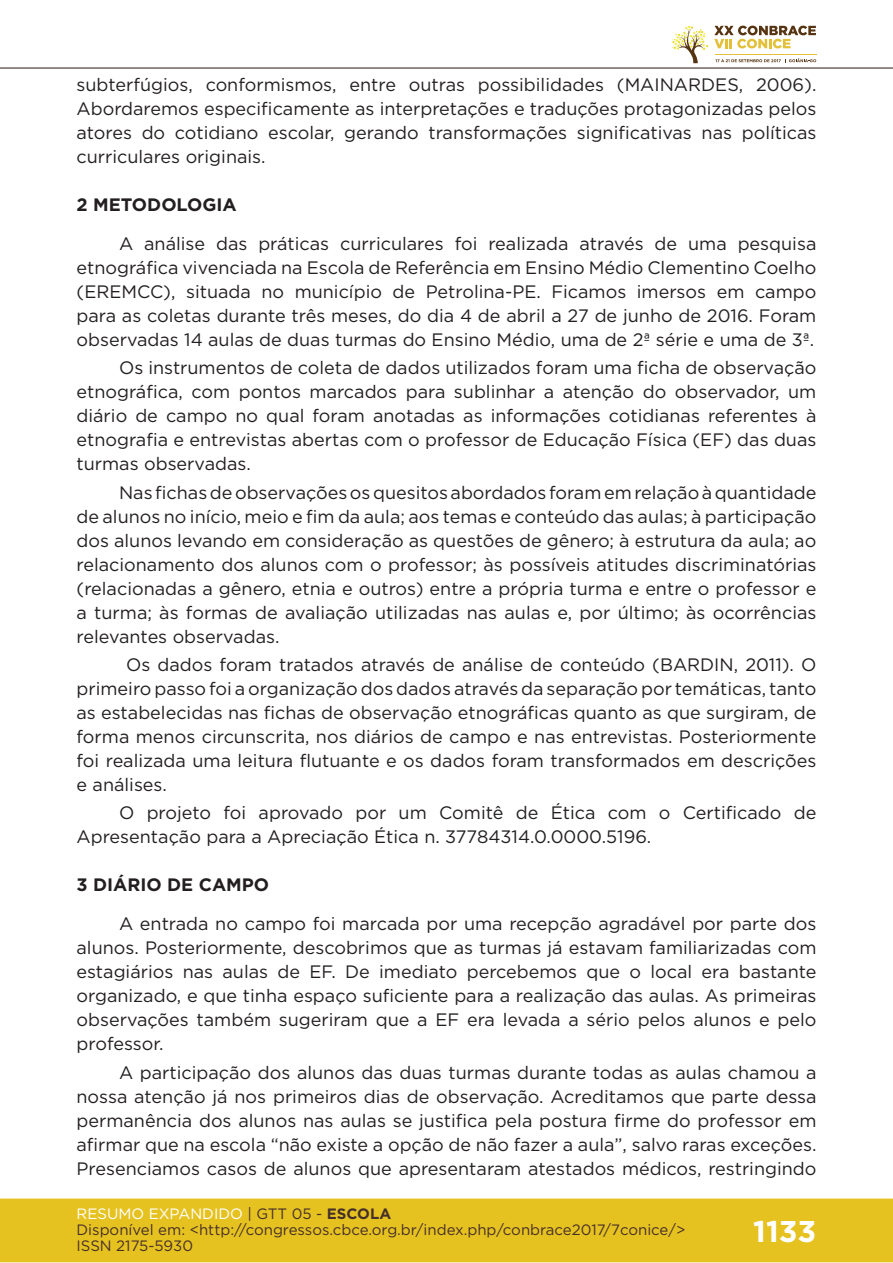
<style>
.page{position:relative;width:893px;height:1263px;background:#fff}
.page>*{position:absolute;margin:0;border:0;box-sizing:border-box;transform-origin:0 0}
.t1{font:700 30px "Gotham";color:#fff}
.t2{font:18px/24px "Gotham";color:#231f20;text-align:justify}
.t3{font:700 18px "Gotham";color:#231f20}
.t4{font:15px/16px "Gotham";color:#462f2a}
.s1{color:#fff}
.s2{color:#442f2a}
.s3{font-weight:700;color:#442f2a}
</style>
<div class="page">
<div style="left:0;top:1198px;width:893px;height:64px;background:#e6c221;border:2px solid #e6c221"></div>
<hr style="left:0;top:67px;width:893px;height:2px;background:#442f2a">
<svg style="left:672px;top:26px;width:144px;height:37px"></svg>
<hr style="left:0;top:0;width:1px;height:150px;background:#fff">
<p class="t2" style="left:77px;top:72px;width:741px">subterfúgios, conformismos, entre outras possibilidades (MAINARDES, 2006).<br>Abordaremos especificamente as interpretações e traduções protagonizadas pelos atores do cotidiano escolar, gerando transformações significativas nas políticas curriculares originais.</p>
<p class="t3" style="left:77px;top:193px;width:162px">2 METODOLOGIA</p>
<p class="t2" style="left:77px;top:231px;width:741px;text-indent:43px">A análise das práticas curriculares foi realizada através de uma pesquisa etnográfica vivenciada na Escola de Referência em Ensino Médio Clementino Coelho (EREMCC), situada no município de Petrolina-PE. Ficamos imersos em campo para as coletas durante três meses, do dia 4 de abril a 27 de junho de 2016. Foram observadas 14 aulas de duas turmas do Ensino Médio, uma de 2ª série e uma de 3ª.</p>
<p class="t2" style="left:77px;top:356px;width:741px;text-indent:43px">Os instrumentos de coleta de dados utilizados foram uma ficha de observação etnográfica, com pontos marcados para sublinhar a atenção do observador, um diário de campo no qual foram anotadas as informações cotidianas referentes à etnografia e entrevistas abertas com o professor de Educação Física (EF) das duas turmas observadas.</p>
<p class="t2" style="left:77px;top:480px;width:741px;text-indent:43px">Nas fichas de observações os quesitos abordados foram em relação à quantidade de alunos no início, meio e fim da aula; aos temas e conteúdo das aulas; à participação dos alunos levando em consideração as questões de gênero; à estrutura da aula; ao relacionamento dos alunos com o professor; às possíveis atitudes discriminatórias (relacionadas a gênero, etnia e outros) entre a própria turma e entre o professor e a turma; às formas de avaliação utilizadas nas aulas e, por último; às ocorrências relevantes observadas.</p>
<p class="t2" style="left:77px;top:652px;width:741px;text-indent:50px">Os dados foram tratados através de análise de conteúdo (BARDIN, 2011). O primeiro passo foi a organização dos dados através da separação por temáticas, tanto as estabelecidas nas fichas de observação etnográficas quanto as que surgiram, de forma menos circunscrita, nos diários de campo e nas entrevistas. Posteriormente foi realizada uma leitura flutuante e os dados foram transformados em descrições e análises.</p>
<p class="t2" style="left:77px;top:800px;width:741px;text-indent:43px">O projeto foi aprovado por um Comitê de Ética com o Certificado de<br>Apresentação para a Apreciação Ética n. 37784314.0.0000.5196.</p>
<p class="t3" style="left:77px;top:873px;width:194px">3 DIÁRIO DE CAMPO</p>
<p class="t2" style="left:77px;top:912px;width:741px;text-indent:43px">A entrada no campo foi marcada por uma recepção agradável por parte dos alunos. Posteriormente, descobrimos que as turmas já estavam familiarizadas com estagiários nas aulas de EF. De imediato percebemos que o local era bastante organizado, e que tinha espaço suficiente para a realização das aulas. As primeiras observações também sugeriram que a EF era levada a sério pelos alunos e pelo professor.</p>
<p class="t2" style="left:77px;top:1060px;width:741px;text-indent:43px">A participação dos alunos das duas turmas durante todas as aulas chamou a nossa atenção já nos primeiros dias de observação. Acreditamos que parte dessa permanência dos alunos nas aulas se justifica pela postura firme do professor em afirmar que na escola “não existe a opção de não fazer a aula”, salvo raras exceções.<br>Presenciamos casos de alunos que apresentaram atestados médicos, restringindo</p>
<p class="t4" style="left:77px;top:1205px;width:610px"><span class="s1">RESUMO EXPANDIDO</span> <span class="s2">| GTT 05 -</span> <span class="s3">ESCOLA<br></span>Disponível em: &lt;http://congressos.cbce.org.br/index.php/conbrace2017/7conice/&gt;<br>ISSN 2175-5930</p>
<h1 class="t1" style="left:753px;top:1212px;width:65px">1133</h1>
</div>
